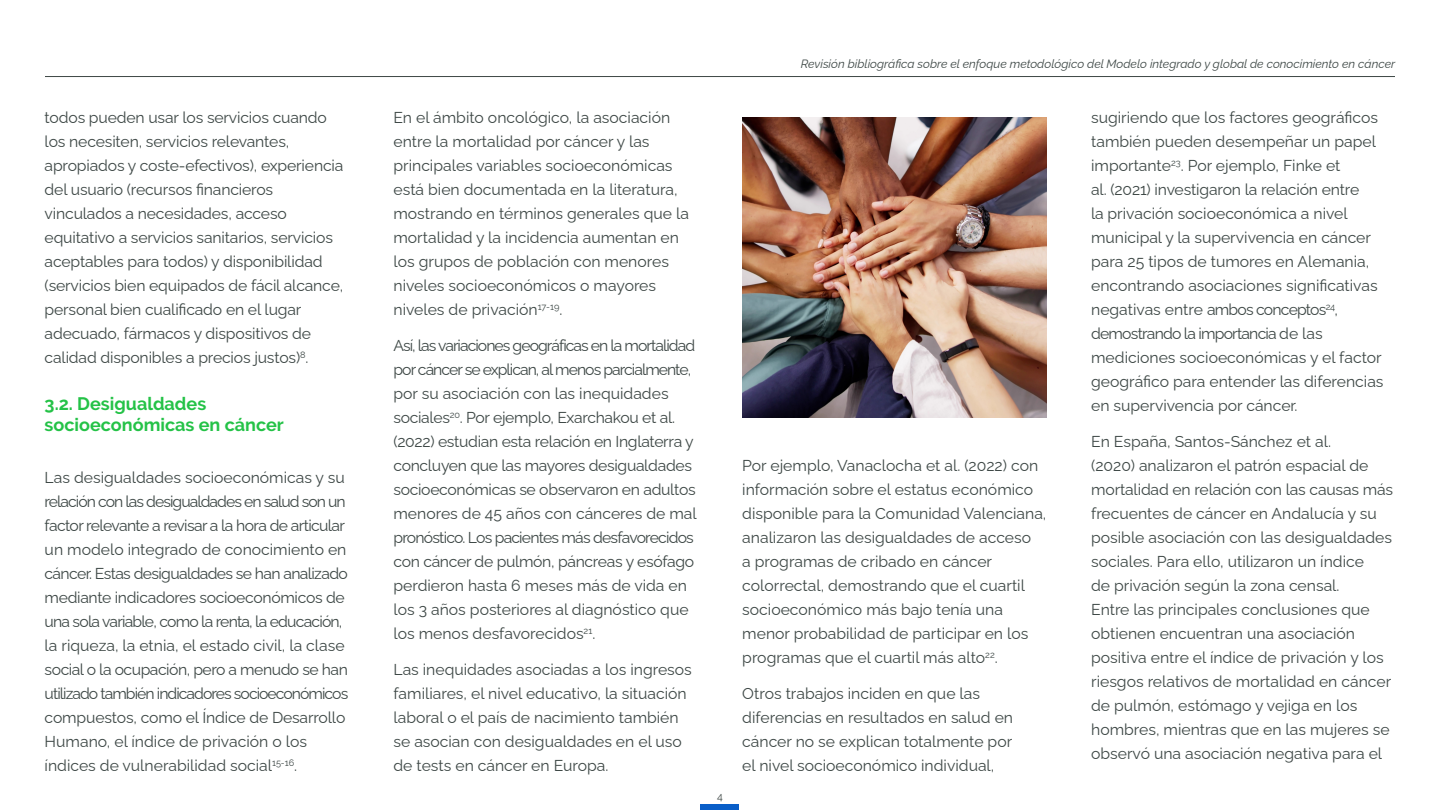
<style>
.page{position:relative;width:1440px;height:810px;background:#fff}
.page>*{position:absolute;margin:0;border:0;box-sizing:border-box;transform-origin:0 0}
.Bodycopy{font:700 18px/21.6px "Raleway";color:#24c247}
.Bodycopy-2{font:15.75px/24px "Raleway";color:#3d4745}
.Bodycopy-3{font:15.75px/24px "Raleway";letter-spacing:-.03em;color:#3d4745}
.Bodycopy-4{font:15.75px/24px "Raleway";letter-spacing:-.02em;color:#3d4745}
.t1{font:italic 12px "Raleway";color:#3d4745}
.t2{font:10.5px "Raleway";color:#3d4745}
</style>
<div class="page">
<hr style="left:45px;top:76px;width:1350px;height:1px;background:#3d4745">
<div style="left:700px;top:804px;width:40px;height:6px;background:#095ec8"></div>
<img style="left:742px;top:117px;width:305px;height:300px">
<p class="Bodycopy-2" style="left:45px;top:104px;width:300px">todos pueden usar los servicios cuando los necesiten, servicios relevantes, apropiados y coste-efectivos), experiencia del usuario (recursos financieros vinculados a necesidades, acceso equitativo a servicios sanitarios, servicios aceptables para todos) y disponibilidad (servicios bien equipados de fácil alcance, personal bien cualificado en el lugar adecuado, fármacos y dispositivos de calidad disponibles a precios justos)<sup>8</sup>.</p>
<p class="Bodycopy" style="left:45px;top:393px;width:241px">3.2. Desigualdades socioeconómicas en cáncer</p>
<p class="Bodycopy-3" style="left:45px;top:464px;width:305px">Las desigualdades socioeconómicas y su relación con las desigualdades en salud son un factor relevante a revisar a la hora de articular un modelo integrado de conocimiento en cáncer. Estas desigualdades se han analizado mediante indicadores socioeconómicos de una sola variable, como la renta, la educación, la riqueza, la etnia, el estado civil, la clase social o la ocupación, pero a menudo se han utilizado también indicadores socioeconómicos compuestos, como el Índice de Desarrollo Humano, el índice de privación o los índices de vulnerabilidad social<sup>15-16</sup>.</p>
<p class="Bodycopy-2" style="left:393px;top:104px;width:297px">En el ámbito oncológico, la asociación entre la mortalidad por cáncer y las principales variables socioeconómicas está bien documentada en la literatura, mostrando en términos generales que la mortalidad y la incidencia aumentan en los grupos de población con menores niveles socioeconómicos o mayores niveles de privación<sup>17-19</sup>.</p>
<p class="Bodycopy-4" style="left:393px;top:332px;width:305px">Así, las variaciones geográficas en la mortalidad por cáncer se explican, al menos parcialmente, por su asociación con las inequidades sociales<sup>20</sup>. Por ejemplo, Exarchakou et al. (2022) estudian esta relación en Inglaterra y concluyen que las mayores desigualdades socioeconómicas se observaron en adultos menores de 45 años con cánceres de mal pronóstico. Los pacientes más desfavorecidos con cáncer de pulmón, páncreas y esófago perdieron hasta 6 meses más de vida en los 3 años posteriores al diagnóstico que los menos desfavorecidos<sup>21</sup>.</p>
<p class="Bodycopy-2" style="left:393px;top:656px;width:300px">Las inequidades asociadas a los ingresos familiares, el nivel educativo, la situación laboral o el país de nacimiento también se asocian con desigualdades en el uso de tests en cáncer en Europa.</p>
<p class="t2" style="left:717px;top:788px;width:7px">4</p>
<p class="t1" style="left:801px;top:54px;width:596px">Revisión bibliográfica sobre el enfoque metodológico del Modelo integrado y global de conocimiento en cáncer</p>
<p class="Bodycopy-2" style="left:742px;top:452px;width:306px">Por ejemplo, Vanaclocha et al. (2022) con información sobre el estatus económico disponible para la Comunidad Valenciana, analizaron las desigualdades de acceso<br>a programas de cribado en cáncer colorrectal, demostrando que el cuartil socioeconómico más bajo tenía una menor probabilidad de participar en los programas que el cuartil más alto<sup>22</sup>.</p>
<p class="Bodycopy-2" style="left:742px;top:680px;width:272px">Otros trabajos inciden en que las diferencias en resultados en salud en cáncer no se explican totalmente por el nivel socioeconómico individual,</p>
<p class="Bodycopy-2" style="left:1091px;top:104px;width:294px">sugiriendo que los factores geográficos también pueden desempeñar un papel importante<sup>23</sup>. Por ejemplo, Finke et<br>al. (2021) investigaron la relación entre<br>la privación socioeconómica a nivel municipal y la supervivencia en cáncer para 25 tipos de tumores en Alemania, encontrando asociaciones significativas negativas entre ambos conceptos<sup>24</sup>, demostrando la importancia de las mediciones socioeconómicas y el factor geográfico para entender las diferencias en supervivencia por cáncer.</p>
<p class="Bodycopy-2" style="left:1091px;top:428px;width:304px">En España, Santos-Sánchez et al.<br>(2020) analizaron el patrón espacial de mortalidad en relación con las causas más frecuentes de cáncer en Andalucía y su posible asociación con las desigualdades sociales. Para ello, utilizaron un índice<br>de privación según la zona censal.<br>Entre las principales conclusiones que obtienen encuentran una asociación positiva entre el índice de privación y los riesgos relativos de mortalidad en cáncer de pulmón, estómago y vejiga en los hombres, mientras que en las mujeres se observó una asociación negativa para el</p>
</div>
